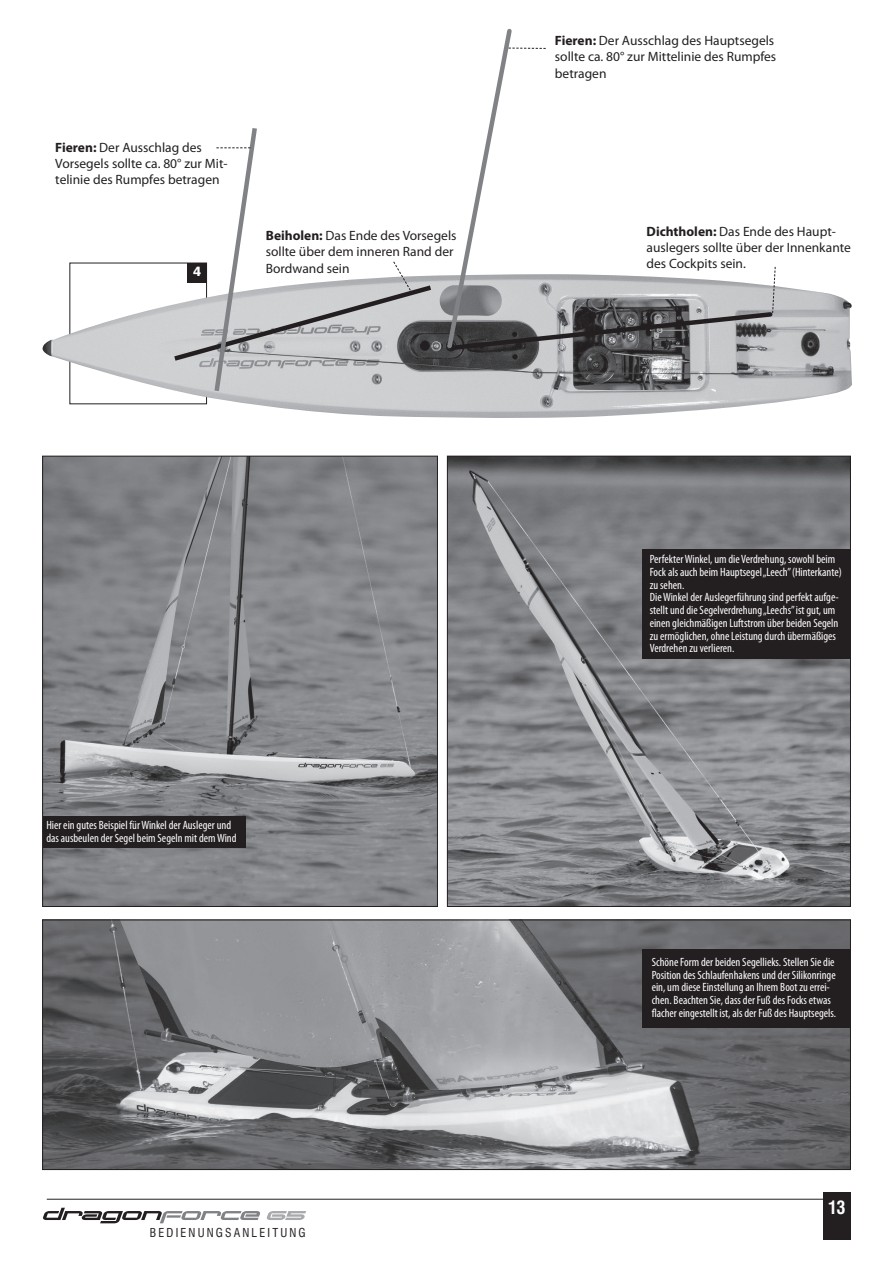
<style>
.page{position:relative;width:893px;height:1263px;background:#fff}
.page>*{position:absolute;margin:0;border:0;box-sizing:border-box;transform-origin:0 0}
.t1{font:700 condensed 18px "Swiss 721 BT";color:#fff}
.t2{font:13.5px/16.2px "Myriad Pro";color:#231f20}
.t3{font:800 13.5px "Swiss 721 BT";color:#fff}
.t4{font:condensed 12px/12.8px "Myriad Pro";color:#fff}
.t5{font:condensed 12px "Swiss 721 BT";letter-spacing:.18em;color:#231f20}
.s1{font-weight:700}
</style>
<div class="page">
<hr style="left:47px;top:1199px;width:781px;height:1px;background:#231f20">
<svg style="left:43px;top:1208px;width:263px;height:15px"></svg>
<div style="left:823px;top:1192px;width:27px;height:47px;background:#231f20"></div>
<img style="left:43px;top:274px;width:809px;height:144px">
<svg style="left:169px;top:128px;width:267px;height:268px"></svg>
<svg style="left:444px;top:28px;width:332px;height:325px"></svg>
<img style="left:449px;top:458px;width:400px;height:447px">
<img style="left:44px;top:922px;width:805px;height:246px">
<div style="left:42px;top:920px;width:809px;height:250px;border:1px solid #231f20"></div>
<img style="left:44px;top:458px;width:392px;height:447px">
<div style="left:43px;top:816px;width:202px;height:31px;background:#231f20"></div>
<div style="left:642px;top:549px;width:209px;height:110px;background:#231f20"></div>
<div style="left:642px;top:949px;width:209px;height:78px;background:#231f20"></div>
<p class="t2" style="left:55px;top:139px;width:174px"><span class="s1">Fieren:</span> Der Ausschlag des<br>Vorsegels sollte ca. 80° zur Mit&shy;telinie des Rumpfes betragen</p>
<p class="t3" style="left:193px;top:263px;width:9px">4</p>
<p class="t2" style="left:555px;top:32px;width:223px"><span class="s1">Fieren:</span> Der Ausschlag des Hauptsegels sollte ca. 80° zur Mittelinie des Rumpfes betragen</p>
<p class="t2" style="left:266px;top:227px;width:192px"><span class="s1">Beiholen:</span> Das Ende des Vorsegels sollte über dem inneren Rand der<br>Bordwand sein</p>
<p class="t2" style="left:647px;top:223px;width:206px"><span class="s1">Dichtholen:</span> Das Ende des Haupt&shy;auslegers sollte über der Innenkante des Cockpits sein.</p>
<p class="t4" style="left:46px;top:818px;width:192px">Hier ein gutes Beispiel für Winkel der Ausleger und das ausbeulen der Segel beim Segeln mit dem Wind</p>
<p class="t4" style="left:650px;top:553px;width:193px">Perfekter Winkel, um die Verdrehung, sowohl beim Fock als auch beim Hauptsegel „Leech” (Hinterkante) zu sehen.<br>Die Winkel der Auslegerführung sind perfekt aufge&shy;stellt und die Segelverdrehung „Leechs” ist gut, um einen gleichmäßigen Luftstrom über beiden Segeln zu ermöglichen, ohne Leistung durch übermäßiges Verdrehen zu verlieren.</p>
<p class="t4" style="left:652px;top:955px;width:186px">Schöne Form der beiden Segellieks. Stellen Sie die Position des Schlaufenhakens und der Silikonringe ein, um diese Einstellung an Ihrem Boot zu errei&shy;chen. Beachten Sie, dass der Fuß des Focks etwas flacher eingestellt ist, als der Fuß des Hauptsegels.</p>
<h1 class="t1" style="left:828px;top:1196px;width:19px">13</h1>
<p class="t5" style="left:150px;top:1225px;width:157px">BEDIENUNGSANLEITUNG</p>
</div>
